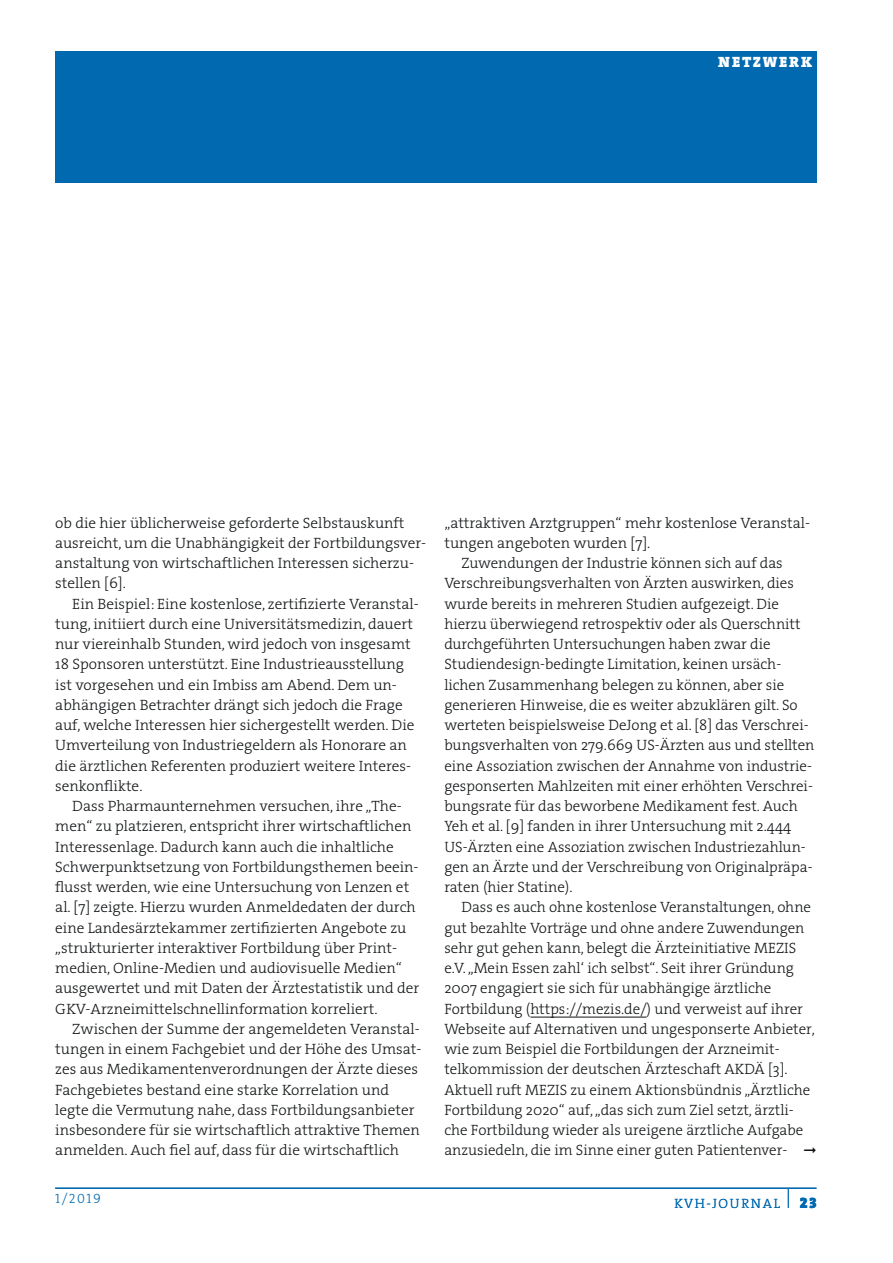
<style>
.page{position:relative;width:893px;height:1263px;background:#fff}
.page>*{position:absolute;margin:0;border:0;box-sizing:border-box;transform-origin:0 0}
.t1{font:15px/20.2px "The Serif HP3 Lig";color:#111416}
.t2{font:15px "The Serif HP9 Blk";letter-spacing:.125em;color:#fff}
.t3{font:13.5px "The Serif HP3 Lig";letter-spacing:.115em;color:#0069b0}
.s1{font-family:"The Serif HP9 Blk";font-size:15px}
</style>
<div class="page">
<hr style="left:55px;top:1188px;width:761px;height:1px;background:#0069b0">
<div style="left:55px;top:51px;width:761px;height:132px;background:#0069b0"></div>
<hr style="left:530px;top:1017px;width:117px;height:1px;background:#111416">
<p class="t2" style="left:718px;top:52px;width:95px">NETZWERK</p>
<p class="t1" style="left:55px;top:512px;width:372px">ob die hier üblicherweise geforderte Selbstauskunft ausreicht, um die Unabhängigkeit der Fortbildungsver&shy;anstaltung von wirtschaftlichen Interessen sicherzu&shy;stellen [6].</p>
<p class="t1" style="left:55px;top:593px;width:365px;text-indent:17px">Ein Beispiel: Eine kostenlose, zertifizierte Veranstal&shy;tung, initiiert durch eine Universitätsmedizin, dauert nur viereinhalb Stunden, wird jedoch von insgesamt 18 Sponsoren unterstützt. Eine Industrieausstellung ist vorgesehen und ein Imbiss am Abend. Dem un&shy;abhängigen Betrachter drängt sich jedoch die Frage auf, welche Interessen hier sichergestellt werden. Die Umverteilung von Industriegeldern als Honorare an die ärztlichen Referenten produziert weitere Interes&shy;senkonflikte.</p>
<p class="t1" style="left:55px;top:796px;width:366px;text-indent:17px">Dass Pharmaunternehmen versuchen, ihre „The&shy;men“ zu platzieren, entspricht ihrer wirtschaftlichen Interessenlage. Dadurch kann auch die inhaltliche Schwerpunktsetzung von Fortbildungsthemen beein&shy;flusst werden, wie eine Untersuchung von Lenzen et al. [7] zeigte. Hierzu wurden Anmeldedaten der durch eine Landesärztekammer zertifizierten Angebote zu ,,strukturierter interaktiver Fortbildung über Print&shy;medien, Online-Medien und audiovisuelle Medien“ ausgewertet und mit Daten der Ärztestatistik und der GKV-Arzneimittelschnellinformation korreliert.</p>
<p class="t1" style="left:55px;top:1019px;width:368px;text-indent:17px">Zwischen der Summe der angemeldeten Veranstal&shy;tungen in einem Fachgebiet und der Höhe des Umsat&shy;zes aus Medikamentenverordnungen der Ärzte dieses Fachgebietes bestand eine starke Korrelation und legte die Vermutung nahe, dass Fortbildungsanbieter insbesondere für sie wirtschaftlich attraktive Themen anmelden. Auch fiel auf, dass für die wirtschaftlich</p>
<p class="t1" style="left:444px;top:512px;width:367px">„attraktiven Arztgruppen“ mehr kostenlose Veranstal-</p>
<p class="t1" style="left:444px;top:533px;width:208px">tungen angeboten wurden [7].</p>
<p class="t1" style="left:461px;top:553px;width:323px">Zuwendungen der Industrie können sich auf das</p>
<p class="t1" style="left:444px;top:573px;width:351px">Verschreibungsverhalten von Ärzten auswirken, dies</p>
<p class="t1" style="left:444px;top:593px;width:336px">wurde bereits in mehreren Studien aufgezeigt. Die</p>
<p class="t1" style="left:444px;top:614px;width:358px">hierzu überwiegend retrospektiv oder als Querschnitt</p>
<p class="t1" style="left:444px;top:634px;width:328px">durchgeführten Untersuchungen haben zwar die</p>
<p class="t1" style="left:444px;top:654px;width:338px">Studiendesign-bedingte Limitation, keinen ursäch-</p>
<p class="t1" style="left:444px;top:674px;width:341px">lichen Zusammenhang belegen zu können, aber sie</p>
<p class="t1" style="left:444px;top:695px;width:355px">generieren Hinweise, die es weiter abzuklären gilt. So</p>
<p class="t1" style="left:444px;top:715px;width:366px">werteten beispielsweise DeJong et al. [8] das Verschrei-</p>
<p class="t1" style="left:444px;top:735px;width:372px">bungsverhalten von 279.669 US-Ärzten aus und stellten</p>
<p class="t1" style="left:444px;top:755px;width:369px">eine Assoziation zwischen der Annahme von industrie-</p>
<p class="t1" style="left:444px;top:776px;width:370px">gesponserten Mahlzeiten mit einer erhöhten Verschrei-</p>
<p class="t1" style="left:444px;top:796px;width:355px">bungsrate für das beworbene Medikament fest. Auch</p>
<p class="t1" style="left:444px;top:816px;width:348px">Yeh et al. [9] fanden in ihrer Untersuchung mit 2.444</p>
<p class="t1" style="left:444px;top:836px;width:363px">US-Ärzten eine Assoziation zwischen Industriezahlun-</p>
<p class="t1" style="left:444px;top:857px;width:370px">gen an Ärzte und der Verschreibung von Originalpräpa-</p>
<p class="t1" style="left:444px;top:877px;width:130px">raten (hier Statine).</p>
<p class="t1" style="left:461px;top:897px;width:351px">Dass es auch ohne kostenlose Veranstaltungen, ohne</p>
<p class="t1" style="left:444px;top:917px;width:362px">gut bezahlte Vorträge und ohne andere Zuwendungen</p>
<p class="t1" style="left:444px;top:938px;width:353px">sehr gut gehen kann, belegt die Ärzteinitiative MEZIS</p>
<p class="t1" style="left:444px;top:958px;width:351px">e.V. „Mein Essen zahl‘ ich selbst“. Seit ihrer Gründung</p>
<p class="t1" style="left:444px;top:978px;width:328px">2007 engagiert sie sich für unabhängige ärztliche</p>
<p class="t1" style="left:444px;top:998px;width:360px">Fortbildung (https://mezis.de/) und verweist auf ihrer</p>
<p class="t1" style="left:444px;top:1019px;width:372px">Webseite auf Alternativen und ungesponserte Anbieter,</p>
<p class="t1" style="left:444px;top:1039px;width:337px">wie zum Beispiel die Fortbildungen der Arzneimit-</p>
<p class="t1" style="left:444px;top:1059px;width:345px">telkommission der deutschen Ärzteschaft AKDÄ [3].</p>
<p class="t1" style="left:444px;top:1079px;width:367px">Aktuell ruft MEZIS zu einem Aktionsbündnis „Ärztliche</p>
<p class="t1" style="left:444px;top:1100px;width:351px">Fortbildung 2020“ auf, „das sich zum Ziel setzt, ärztli-</p>
<p class="t1" style="left:444px;top:1120px;width:360px">che Fortbildung wieder als ureigene ärztliche Aufgabe</p>
<p class="t1" style="left:444px;top:1140px;width:374px">anzusiedeln, die im Sinne einer guten Patientenver- ➞</p>
<p class="t3" style="left:55px;top:1190px;width:47px">1/2019</p>
<p class="t3" style="left:674px;top:1194px;width:144px">KVH-Journal <sup>|</sup> <span class="s1">23</span></p>
</div>
